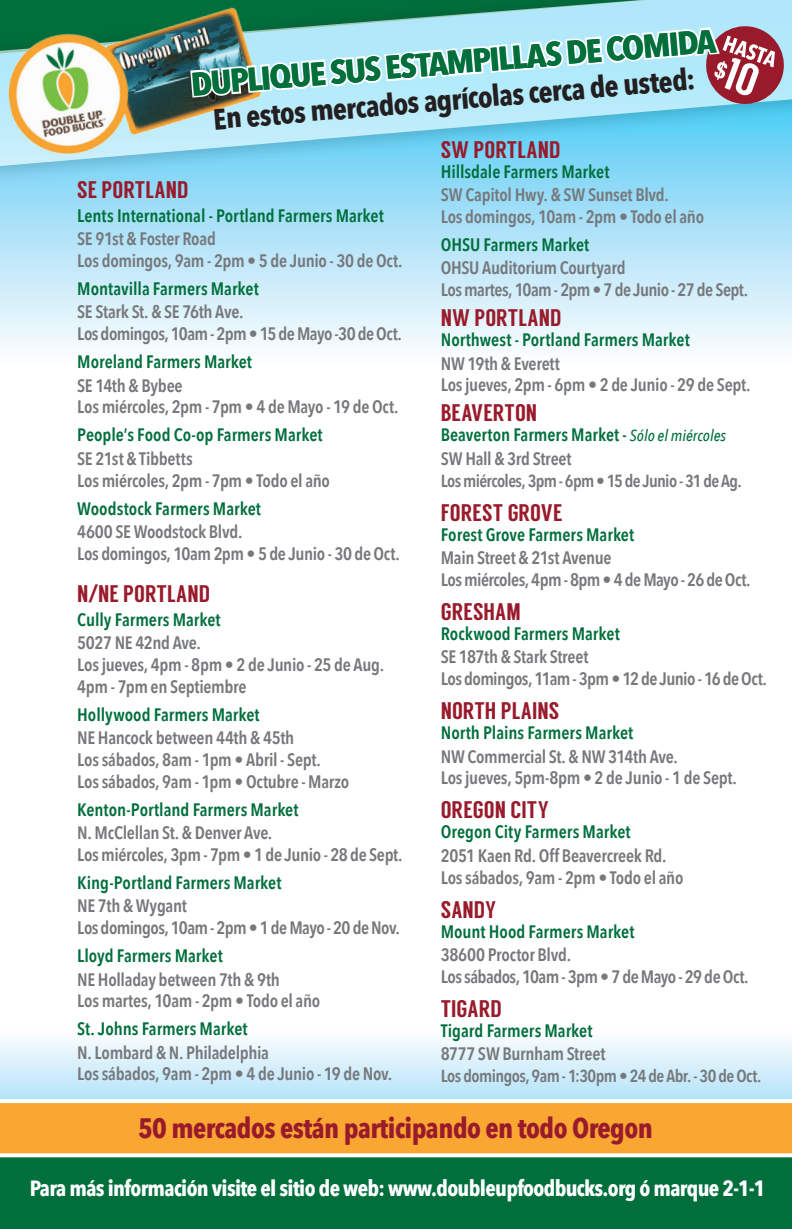
<style>
.page{position:relative;width:792px;height:1229px;background:#fff}
.page>*{position:absolute;margin:0;border:0;box-sizing:border-box;transform-origin:0 0}
.t1{font:700 32.6px "Avenir Next Condensed";color:#006f3c;scale:1.1 1}
.t2{font:700 29.4px "Avenir Next Condensed";color:#231f20}
.t3{font:700 28px "Avenir Next Condensed";letter-spacing:-.02em;color:#991a2b}
.t4{font:24px "Langdon";letter-spacing:.005em;color:#991a2b}
.step_body{font:700 22px "Avenir Next Condensed";letter-spacing:-.03em;color:#fff}
.Address{font:600 18px/21.6px "Avenir Next Condensed";letter-spacing:-.02em;color:#76787b}
.Market_name{font:600 18px "Avenir Next Condensed";color:#006f3c}
.Market_name-2{font:600 18px/21.6px "Avenir Next Condensed";letter-spacing:-.015em;color:#76787b}
.Address-2{font:600 17.6px "Avenir Next Condensed";letter-spacing:-.035em;color:#76787b}
.Address-3{font:600 17.4px "Avenir Next Condensed";letter-spacing:-.03em;color:#76787b}
.s1{font-weight:500;font-style:italic;font-size:16px}
.s2{font-family:"Helvetica Neue";font-weight:500}
</style>
<div class="page">
<svg style="left:0;top:1039px;width:791px;height:59px;background:#d5effb"></svg>
<svg style="left:0;top:1098px;width:791px;height:55px;background:#f8ad45"></svg>
<svg style="left:0;top:191px;width:791px;height:157px;background:#c5e9fa"></svg>
<div style="left:0;top:0;width:791px;height:191px;background:#8cd9f7"></div>
<svg style="left:0;top:0;width:791px;height:173px;background:#65b3ad"></svg>
<div style="left:0;top:1153px;width:791px;height:75px;background:#006f3c"></div>
<img style="left:0;top:0;width:268px;height:164px">
<svg style="left:188px;top:21px;width:600px;height:152px;background:#a1d5e7"></svg>
<svg style="left:790px;top:1223px;width:2px;height:6px"></svg>
<p class="t1" style="left:189px;top:65px;width:480px;rotate:-5deg">DUPLIQUE SUS ESTAMPILLAS DE COMIDA</p>
<p class="t2" style="left:212px;top:102px;width:484px;rotate:-5deg">En estos mercados agrícolas cerca de usted:</p>
<p class="t4" style="left:440px;top:135px;width:121px">SW PORTLAND</p>
<p class="Market_name" style="left:440px;top:156px;width:170px">Hillsdale Farmers Market</p>
<p class="Address" style="left:440px;top:183px;width:265px">SW Capitol Hwy. &amp; SW Sunset Blvd.<br>Los domingos, 10am - 2pm • Todo el año</p>
<p class="Market_name" style="left:440px;top:229px;width:150px">OHSU Farmers Market</p>
<p class="Address" style="left:440px;top:257px;width:309px">OHSU Auditorium Courtyard<br>Los martes, 10am - 2pm • 7 de Junio - 27 de Sept.</p>
<p class="t4" style="left:440px;top:304px;width:122px">NW PORTLAND</p>
<p class="Market_name" style="left:440px;top:324px;width:250px">Northwest - Portland Farmers Market</p>
<p class="Market_name-2" style="left:440px;top:352px;width:311px">NW 19th &amp; Everett<br>Los jueves, 2pm - 6pm • 2 de Junio - 29 de Sept.</p>
<p class="t4" style="left:440px;top:399px;width:98px">BEAVERTON</p>
<p class="Market_name" style="left:440px;top:419px;width:287px">Beaverton Farmers Market - <span class="s1">Sólo el miércoles</span></p>
<p class="Address" style="left:440px;top:447px;width:132px">SW Hall &amp; 3rd Street</p>
<p class="Address-2" style="left:440px;top:465px;width:302px">Los miércoles, 3pm - 6pm • 15 de Junio - 31 de Ag.</p>
<p class="t4" style="left:440px;top:498px;width:123px">FOREST GROVE</p>
<p class="Market_name" style="left:440px;top:518px;width:195px">Forest Grove Farmers Market</p>
<p class="Address" style="left:440px;top:546px;width:311px">Main Street &amp; 21st Avenue<br>Los miércoles, 4pm - 8pm • 4 de Mayo - 26 de Oct.</p>
<p class="t4" style="left:440px;top:597px;width:82px">GRESHAM</p>
<p class="Market_name" style="left:440px;top:618px;width:180px">Rockwood Farmers Market</p>
<p class="Address" style="left:440px;top:645px;width:327px">SE 187th &amp; Stark Street<br>Los domingos, 11am - 3pm • 12 de Junio - 16 de Oct.</p>
<p class="t4" style="left:440px;top:696px;width:120px">NORTH PLAINS</p>
<p class="Market_name" style="left:440px;top:717px;width:194px">North Plains Farmers Market</p>
<p class="Address" style="left:440px;top:745px;width:297px">NW Commercial St. &amp; NW 314th Ave.<br>Los jueves, 5pm-8pm • 2 de Junio - 1 de Sept.</p>
<p class="t4" style="left:440px;top:796px;width:109px">OREGON CITY</p>
<p class="Market_name" style="left:440px;top:816px;width:191px">Oregon City Farmers Market</p>
<p class="Address" style="left:440px;top:844px;width:244px">2051 Kaen Rd. Off Beavercreek Rd.<br>Los sábados, 9am - 2pm • Todo el año</p>
<p class="t4" style="left:440px;top:895px;width:57px">SANDY</p>
<p class="Market_name" style="left:440px;top:915px;width:195px">Mount Hood Farmers Market</p>
<p class="Address" style="left:440px;top:943px;width:309px">38600 Proctor Blvd.<br>Los sábados, 10am - 3pm • 7 de Mayo - 29 de Oct.</p>
<p class="t4" style="left:440px;top:994px;width:63px">TIGARD</p>
<p class="Market_name" style="left:440px;top:1014px;width:153px">Tigard Farmers Market</p>
<p class="Address" style="left:440px;top:1042px;width:166px">8777 SW Burnham Street</p>
<p class="Address-3" style="left:440px;top:1060px;width:322px">Los domingos, 9am - 1:30pm • 24 de Abr. - 30 de Oct.</p>
<p class="t3" style="left:138px;top:1110px;width:516px">50 mercados están participando en todo Oregon</p>
<p class="step_body" style="left:30px;top:1174px;width:737px">Para más información visite el sitio de web: www.doubleupfoodbucks.org ó marque 2-1-1</p>
<p class="t4" style="left:77px;top:175px;width:113px">SE PORTLAND</p>
<p class="Market_name" style="left:77px;top:200px;width:308px">Lents International - Portland Farmers Market</p>
<p class="Address" style="left:77px;top:227px;width:327px">SE 91st &amp; Foster Road<br>Los domingos, 9am - 2pm • 5 de Junio - 30 de Oct.</p>
<p class="Market_name" style="left:77px;top:273px;width:183px">Montavilla Farmers Market</p>
<p class="Address" style="left:77px;top:301px;width:326px">SE Stark St. &amp; SE 76th Ave.<br>Los domingos, 10am - 2pm • 15 de Mayo -30 de Oct.</p>
<p class="Market_name" style="left:77px;top:346px;width:176px">Moreland Farmers Market</p>
<p class="Address" style="left:77px;top:374px;width:323px">SE 14th &amp; Bybee<br>Los miércoles, 2pm - 7pm • 4 de Mayo - 19 de Oct.</p>
<p class="Market_name" style="left:77px;top:419px;width:247px">People’s Food Co-op Farmers Market</p>
<p class="Address" style="left:77px;top:447px;width:254px">SE 21st &amp; Tibbetts<br>Los miércoles, 2pm - 7pm • Todo el año</p>
<p class="Market_name" style="left:77px;top:492px;width:185px">Woodstock Farmers Market</p>
<p class="Address" style="left:77px;top:520px;width:324px">4600 SE Woodstock Blvd.<br>Los domingos, 10am 2pm • 5 de Junio - 30 de Oct.</p>
<p class="t4" style="left:77px;top:579px;width:134px">N<span class="s2">/</span>NE PORTLAND</p>
<p class="Market_name" style="left:77px;top:604px;width:145px">Cully Farmers Market</p>
<p class="Address" style="left:77px;top:631px;width:308px">5027 NE 42nd Ave.<br>Los jueves, 4pm - 8pm • 2 de Junio - 25 de Aug.<br>4pm - 7pm en Septiembre</p>
<p class="Market_name" style="left:77px;top:698px;width:184px">Hollywood Farmers Market</p>
<p class="Address" style="left:77px;top:726px;width:273px">NE Hancock between 44th &amp; 45th<br>Los sábados, 8am - 1pm • Abril - Sept.<br>Los sábados, 9am - 1pm • Octubre - Marzo</p>
<p class="Market_name" style="left:77px;top:793px;width:223px">Kenton-Portland Farmers Market</p>
<p class="Address" style="left:77px;top:821px;width:327px">N. McClellan St. &amp; Denver Ave.<br>Los miércoles, 3pm - 7pm • 1 de Junio - 28 de Sept.</p>
<p class="Market_name" style="left:77px;top:866px;width:206px">King-Portland Farmers Market</p>
<p class="Address" style="left:77px;top:894px;width:324px">NE 7th &amp; Wygant<br>Los domingos, 10am - 2pm • 1 de Mayo - 20 de Nov.</p>
<p class="Market_name" style="left:77px;top:940px;width:147px">Lloyd Farmers Market</p>
<p class="Address" style="left:77px;top:967px;width:244px">NE Holladay between 7th &amp; 9th<br>Los martes, 10am - 2pm • Todo el año</p>
<p class="Market_name" style="left:77px;top:1013px;width:172px">St. Johns Farmers Market</p>
<p class="Address" style="left:77px;top:1041px;width:316px">N. Lombard &amp; N. Philadelphia<br>Los sábados, 9am - 2pm • 4 de Junio - 19 de Nov.</p>
</div>
